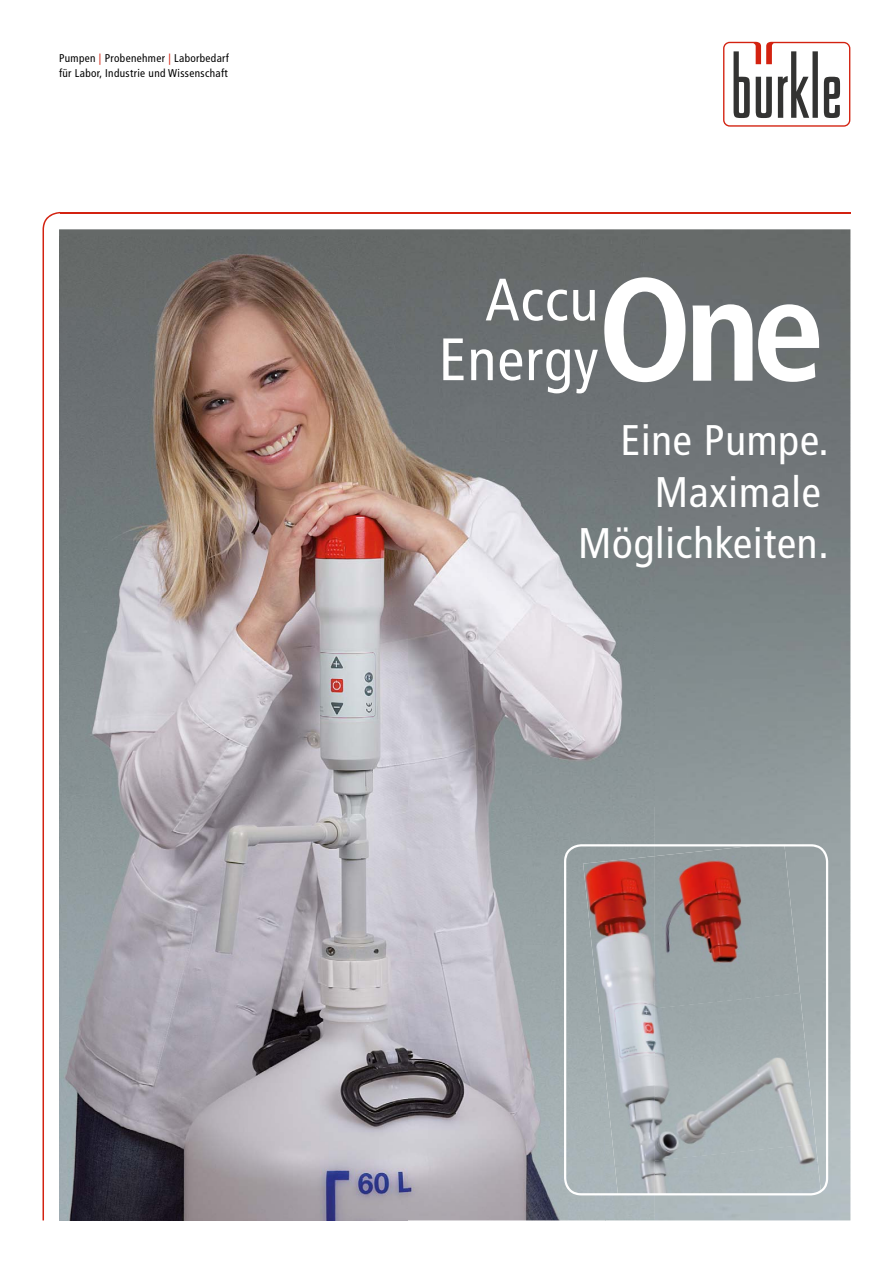
<style>
.page{position:relative;width:893px;height:1263px;background:#fff}
.page>*{position:absolute;margin:0;border:0;box-sizing:border-box;transform-origin:0 0}
.t1{font:700 condensed 145.95px "Frutiger";color:#fff}
.t2{font:condensed 59.7px/59.7px "Frutiger";letter-spacing:.02em;color:#fff;text-align:right}
.t3{font:condensed 42.9px/51.4px "Frutiger";letter-spacing:.02em;color:#fff;text-align:right}
.t4{font:condensed 11.25px/15px "Frutiger";letter-spacing:.03em;color:#000}
.s1{color:#d32210}
</style>
<div class="page">
<img style="left:60px;top:229px;width:790px;height:991px">
<hr style="left:60px;top:212px;width:790px;height:1px;background:#d32210">
<svg style="left:43px;top:212px;width:17px;height:1008px"></svg>
<img style="left:59px;top:1220px;width:596px;height:1px">
<img style="left:59px;top:236px;width:347px;height:984px">
<img style="left:406px;top:236px;width:249px;height:570px">
<img style="left:406px;top:806px;width:199px;height:414px">
<div style="left:605px;top:806px;width:50px;height:38px;background:#919b9d"></div>
<img style="left:605px;top:1195px;width:50px;height:25px">
<svg style="left:723px;top:42px;width:127px;height:85px"></svg>
<svg style="left:564px;top:844px;width:264px;height:351px;background:#a9a4a5"></svg>
<p class="t4" style="left:59px;top:50px;width:172px">Pumpen <span class="s1">|</span> Probenehmer <span class="s1">|</span> Laborbedarf für Labor, Industrie und Wissenschaft</p>
<h1 class="t1" style="left:598px;top:243px;width:229px">One</h1>
<h2 class="t2" style="left:439px;top:270px;width:161px">Accu<br>Energy</h2>
<h3 class="t3" style="left:578px;top:415px;width:252px">Eine Pumpe.<br>Maximale<br>Möglichkeiten.</h3>
</div>
